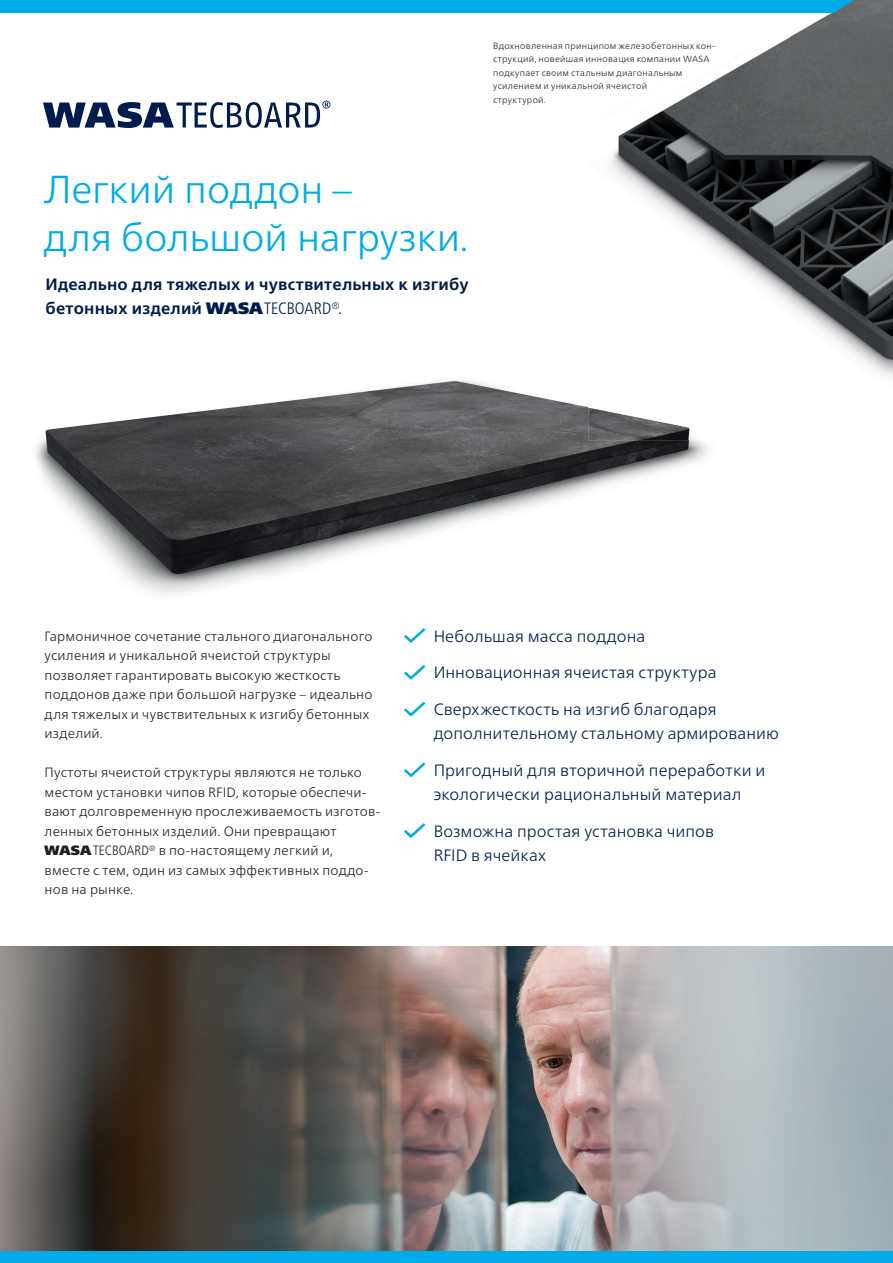
<style>
.page{position:relative;width:893px;height:1263px;background:#fff}
.page>*{position:absolute;margin:0;border:0;box-sizing:border-box;transform-origin:0 0}
.t1{font:300 39px/48px "Frutiger Neue LTCYR";letter-spacing:-.005em;color:#00abe7}
.t2{font:300 16.5px/24px "Frutiger Neue LTCYR";letter-spacing:.005em;color:#001c4c}
.t3{font:700 16.5px/24px "Frutiger Neue LTCYR";letter-spacing:.01em;color:#001c4c}
.t4{font:300 13.5px/19.5px "Frutiger Neue LTCYR";letter-spacing:.015em;color:#231f20}
.t5{font:300 9px/13.5px "Frutiger Neue LTCYR";letter-spacing:.03em;color:#231f20}
.s1{font-family:"Frutiger LT Std";font-weight:900}
.s2{font-family:"Frutiger LT Pro";font-weight:300;font-stretch:condensed}
.s3{font-family:"Frutiger LT Pro";font-stretch:condensed}
</style>
<div class="page">
<img style="left:36px;top:380px;width:672px;height:215px">
<div style="left:0;top:0;width:893px;height:13px;background:#00abe7"></div>
<img style="left:610px;top:36px;width:181px;height:270px">
<img style="left:791px;top:13px;width:102px;height:364px">
<img style="left:588px;top:380px;width:120px;height:60px">
<img style="left:834px;top:0;width:59px;height:13px">
<div style="left:0;top:1250px;width:893px;height:13px;background:#00abe7"></div>
<svg style="left:43px;top:101px;width:287px;height:27px"></svg>
<svg style="left:404px;top:628px;width:22px;height:15px"></svg>
<svg style="left:404px;top:665px;width:22px;height:15px"></svg>
<svg style="left:404px;top:701px;width:22px;height:16px"></svg>
<svg style="left:404px;top:762px;width:22px;height:16px"></svg>
<svg style="left:404px;top:823px;width:22px;height:15px"></svg>
<img style="left:0;top:946px;width:893px;height:304px">
<p class="t5" style="left:493px;top:39px;width:223px">Вдохновленная принципом железобетонных кон&shy;струкций, новейшая инновация компании WASA подкупает своим стальным диагональным усилением и уникальной ячеистой<br>структурой.</p>
<h1 class="t1" style="left:44px;top:165px;width:427px">Легкий поддон –<br>для большой нагрузки.</h1>
<p class="t3" style="left:46px;top:272px;width:425px">Идеально для тяжелых и чувствительных к изгибу бетонных изделий <span class="s1">WASA</span> <span class="s2">TECBOARD</span><sup>®</sup><span class="s2">.</span></p>
<p class="t4" style="left:45px;top:626px;width:329px">Гармоничное сочетание стального диагонального усиления и уникальной ячеистой структуры позволяет гарантировать высокую жесткость поддонов даже при большой нагрузке – идеально для тяжелых и чувствительных к изгибу бетонных изделий.</p>
<p class="t4" style="left:45px;top:763px;width:337px">Пустоты ячеистой структуры являются не только местом установки чипов RFID, которые обеспечи&shy;вают долговременную прослеживаемость изготов&shy;ленных бетонных изделий. Они превращают <span class="s1">WASA</span><span class="s3">TECBOARD</span><sup>®</sup> в по-настоящему легкий и, вместе с тем, один из самых эффективных поддо&shy;нов на рынке.</p>
<p class="t2" style="left:434px;top:624px;width:213px">Небольшая масса поддона</p>
<p class="t2" style="left:434px;top:660px;width:284px">Инновационная ячеистая структура</p>
<p class="t2" style="left:434px;top:697px;width:347px">Сверхжесткость на изгиб благодаря дополнительному стальному армированию</p>
<p class="t2" style="left:434px;top:758px;width:333px">Пригодный для вторичной переработки и экологически рациональный материал</p>
<p class="t2" style="left:434px;top:819px;width:282px">Возможна простая установка чипов<br>RFID в ячейках</p>
</div>
